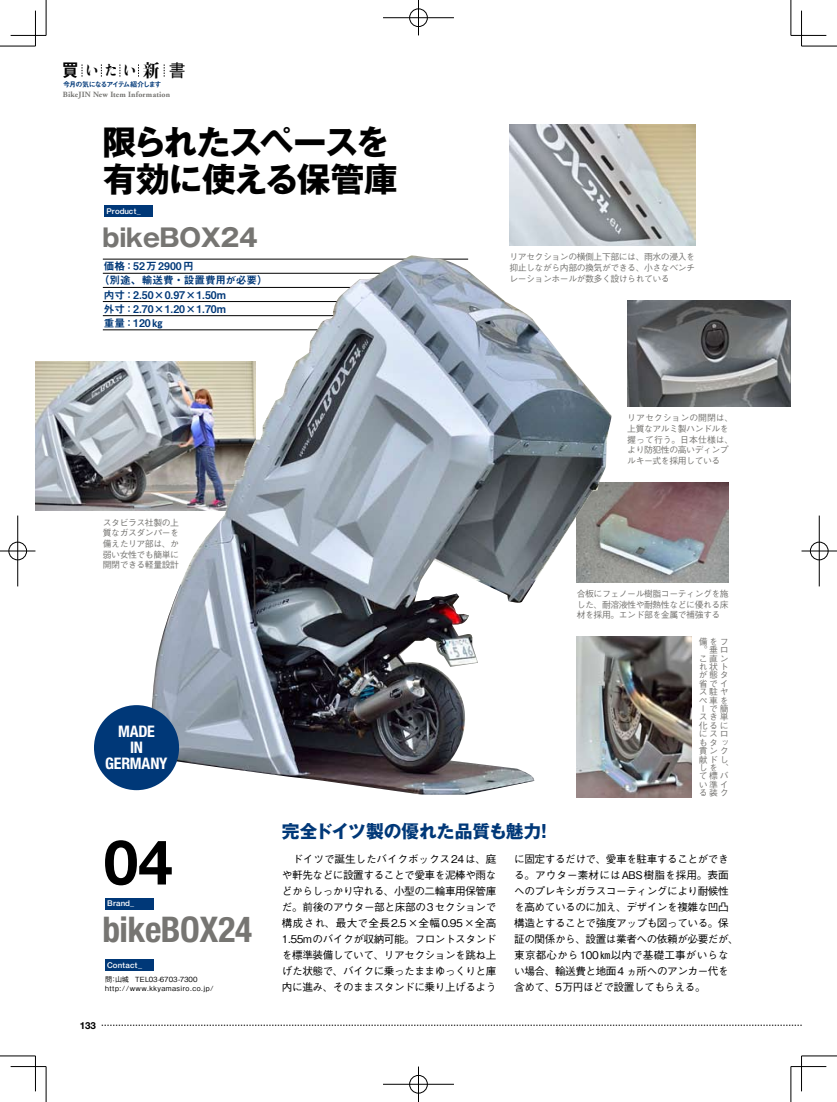
<style>
.page{position:relative;width:837px;height:1102px;background:#fff}
.page>*{position:absolute;margin:0;border:0;box-sizing:border-box;transform-origin:0 0}
.t1{font:700 62px "Helvetica Neue";color:#000}
.t2{font:700 condensed 35.38px "Helvetica Neue";letter-spacing:-.01em;color:#767572}
.t3{font:700 33.62px/37.2px "Gothic MB101 Pro";letter-spacing:-.045em;color:#000}
.t4{font:700 24.75px "Gothic MB101 Pro";letter-spacing:-.015em;color:#767572}
.t5{font:18.62px "Midashi Go Pro MB31";color:#000;scale:.95 1}
.t6{font:700 17.75px "Gothic MB101 Pro";color:#003878}
.t7{font:500 17.75px "Gothic BBB Pro";color:#000;scale:.95 1}
.t8{font:800 17.75px "Kocho Std";color:#000;scale:.95 1}
.t9{font:700 condensed 16px/16px "Helvetica Neue";letter-spacing:-.015em;color:#fff;text-align:center}
.t10{font:800 13.25px "Kocho Std";color:#000;scale:.95 1}
.t11{font:500 10.62px/16px "Gothic BBB Pro";letter-spacing:-.04em;color:#000}
.t12{font:10.62px "Midashi Go Pro MB31";color:#003878}
.t13{font:700 9.75px "Helvetica Neue";color:#000}
.t14{font:500 8.88px/8.4px "Gothic BBB Pro";letter-spacing:-.05em;color:#767572}
.t15{font:700 8px "Adobe Garamond";letter-spacing:.02em;color:#767572}
.t16{font:500 8px "Helvetica Neue";letter-spacing:.02em;color:#fff}
.t17{font:500 7.12px/9.2px "Gothic BBB Pro";letter-spacing:.065em;color:#000}
.t18{font:500 7.12px "Gothic BBB Pro";letter-spacing:-.01em;color:#000}
.t19{font:7.12px "Midashi Go Pro MB31";letter-spacing:-.155em;color:#003878}
</style>
<div class="page">
<img style="left:35px;top:362px;width:115px;height:149px">
<svg style="left:102px;top:1025px;width:699px;height:1px"></svg>
<div style="left:105px;top:898px;width:49px;height:11px;background:#003878"></div>
<div style="left:105px;top:959px;width:49px;height:12px;background:#003878"></div>
<img style="left:509px;top:125px;width:185px;height:120px">
<img style="left:611px;top:483px;width:117px;height:99px">
<img style="left:576px;top:637px;width:115px;height:160px">
<img style="left:627px;top:300px;width:163px;height:107px">
<div style="left:104px;top:205px;width:49px;height:12px;background:#003878"></div>
<hr style="left:103px;top:259px;width:365px;height:1px;background:#000">
<hr style="left:103px;top:273px;width:365px;height:1px;background:#000">
<hr style="left:103px;top:287px;width:365px;height:1px;background:#000">
<hr style="left:103px;top:301px;width:365px;height:1px;background:#000">
<hr style="left:103px;top:315px;width:365px;height:1px;background:#000">
<hr style="left:103px;top:330px;width:365px;height:1px;background:#000">
<img style="left:150px;top:255px;width:461px;height:540px">
<div style="left:94px;top:705px;width:85px;height:85px;background:#003878;border-radius:50%"></div>
<hr style="left:0;top:46px;width:35px;height:1px;background:#000">
<hr style="left:801px;top:46px;width:35px;height:1px;background:#000">
<hr style="left:0;top:1056px;width:35px;height:1px;background:#000">
<hr style="left:801px;top:1056px;width:35px;height:1px;background:#000">
<hr style="left:46px;top:0;width:1px;height:35px;background:#000">
<hr style="left:46px;top:1067px;width:1px;height:35px;background:#000">
<hr style="left:790px;top:0;width:1px;height:35px;background:#000">
<hr style="left:790px;top:1067px;width:1px;height:35px;background:#000">
<hr style="left:11px;top:35px;width:35px;height:1px;background:#000">
<hr style="left:790px;top:35px;width:36px;height:1px;background:#000">
<hr style="left:11px;top:1066px;width:35px;height:1px;background:#000">
<hr style="left:790px;top:1066px;width:36px;height:1px;background:#000">
<hr style="left:35px;top:11px;width:1px;height:35px;background:#000">
<hr style="left:35px;top:1056px;width:1px;height:35px;background:#000">
<hr style="left:801px;top:11px;width:1px;height:35px;background:#000">
<hr style="left:801px;top:1056px;width:1px;height:35px;background:#000">
<div style="left:408px;top:8px;width:20px;height:19px;border:2px solid #fff;border-radius:50%"></div>
<hr style="left:383px;top:17px;width:71px;height:2px;background:#fff">
<hr style="left:417px;top:0;width:2px;height:35px;background:#fff">
<div style="left:409px;top:9px;width:18px;height:18px;border:1px solid #000;border-radius:50%"></div>
<hr style="left:383px;top:18px;width:71px;height:1px;background:#000">
<hr style="left:418px;top:0;width:1px;height:35px;background:#000">
<div style="left:408px;top:1075px;width:20px;height:19px;border:2px solid #fff;border-radius:50%"></div>
<hr style="left:383px;top:1083px;width:71px;height:2px;background:#fff">
<hr style="left:417px;top:1067px;width:2px;height:35px;background:#fff">
<div style="left:409px;top:1075px;width:18px;height:18px;border:1px solid #000;border-radius:50%"></div>
<hr style="left:383px;top:1084px;width:71px;height:1px;background:#000">
<hr style="left:418px;top:1067px;width:1px;height:35px;background:#000">
<div style="left:8px;top:541px;width:19px;height:20px;border:2px solid #fff;border-radius:50%"></div>
<hr style="left:0;top:550px;width:35px;height:2px;background:#fff">
<hr style="left:17px;top:516px;width:2px;height:70px;background:#fff">
<div style="left:9px;top:542px;width:18px;height:18px;border:1px solid #000;border-radius:50%"></div>
<hr style="left:0;top:551px;width:35px;height:1px;background:#000">
<hr style="left:18px;top:516px;width:1px;height:70px;background:#000">
<div style="left:809px;top:541px;width:19px;height:20px;border:2px solid #fff;border-radius:50%"></div>
<hr style="left:801px;top:550px;width:35px;height:2px;background:#fff">
<div style="left:809px;top:542px;width:19px;height:18px;border:1px solid #000;border-radius:50%"></div>
<hr style="left:801px;top:551px;width:35px;height:1px;background:#000">
<hr style="left:818px;top:516px;width:1px;height:70px;background:#000">
<h3 class="t5" style="left:61px;top:55px;width:20px">買</h3>
<p class="t10" style="left:86px;top:60px;width:15px">い</p>
<p class="t10" style="left:105px;top:60px;width:15px">た</p>
<p class="t10" style="left:123px;top:60px;width:15px">い</p>
<h3 class="t8" style="left:143px;top:56px;width:19px">新</h3>
<h3 class="t7" style="left:169px;top:56px;width:19px">書</h3>
<p class="t19" style="left:63px;top:79px;width:100px">今月の気になるアイテム紹介します</p>
<p class="t15" style="left:63px;top:90px;width:109px">BikeJIN New Item Information</p>
<h3 class="t3" style="left:102px;top:119px;width:297px">限られたスペースを有効に使える保管庫</h3>
<h3 class="t4" style="left:103px;top:217px;width:157px">bikeBOX24</h3>
<p class="t16" style="left:106px;top:206px;width:36px">Product_</p>
<p class="t12" style="left:104px;top:258px;width:92px">価格：52万2900 円</p>
<p class="t12" style="left:99px;top:272px;width:171px">（別途、輸送費・設置費用が必要(</p>
<p class="t12" style="left:104px;top:286px;width:124px">内寸：2.50×0.97×1.50m</p>
<p class="t12" style="left:104px;top:300px;width:124px">外寸：2.70×1.20×1.70m</p>
<p class="t12" style="left:104px;top:314px;width:60px">重量：120㎏</p>
<p class="t14" style="left:103px;top:516px;width:78px;line-height:10.6px;text-align:justify">スタビラス社製の上質なガスダンパーを備えたリア部は、か弱い女性でも簡単に開閉できる軽量設計</p>
<h3 class="t9" style="left:105px;top:723px;width:64px">MADE<br>IN<br>GERMANY</h3>
<p class="t14" style="left:509px;top:251px;width:187px;line-height:10.6px;text-align:justify">リアセクションの横側上下部には、雨水の浸入を抑止しながら内部の換気ができる、小さなベンチレーションホールが数多く設けられている</p>
<p class="t14" style="left:627px;top:412px;width:107px;line-height:10.6px">リアセクションの開閉は、上質なアルミ製ハンドルを握って行う。日本仕様は、より防犯性の高いディンプルキー式を採用している</p>
<p class="t14" style="left:576px;top:587px;width:153px;line-height:10.6px">合板にフェノール樹脂コーティングを施した、耐溶液性や耐熱性などに優れる床</p>
<p class="t14" style="left:698px;top:636px;width:31px;text-align:right">備をフ。垂ロこ直ンれ状トが態タ省でイス駐ヤペ車をで簡<br>スき単化るににスロもタッ貢ンク献ドししを、て標バい準イる装ク</p>
<p class="t14" style="left:576px;top:610px;width:145px">材を採用。エンド部を金属で補強する</p>
<p class="t14" style="left:698px;top:703px;width:7px">ー</p>
<h1 class="t1" style="left:104px;top:824px;width:70px">04</h1>
<p class="t16" style="left:107px;top:899px;width:28px">Brand_</p>
<h2 class="t2" style="left:102px;top:908px;width:151px">bikeBOX24</h2>
<p class="t16" style="left:107px;top:960px;width:36px">Contact_</p>
<p class="t18" style="left:105px;top:974px;width:94px">問山城　TEL03-6703-7300</p>
<p class="t17" style="left:105px;top:974px;width:110px;text-indent:5px">：http://www.kkyamasiro.co.jp/</p>
<p class="t13" style="left:80px;top:1019px;width:18px">133</p>
<h3 class="t6" style="left:282px;top:816px;width:261px">完全ドイツ製の優れた品質も魅力</h3>
<h3 class="t6" style="left:535px;top:816px;width:19px">!</h3>
<p class="t11" style="left:282px;top:850px;width:216px;text-align:justify">　ドイツで誕生したバイクボックス24は、庭や軒先などに設置することで愛車を泥棒や雨などからしっかり守れる、小型の二輪車用保管庫だ。前後のアウター部と床部の3セクションで構成され、最大で全長2.5×全幅0.95×全高1.55mのバイクが収納可能。フロントスタンドを標準装備していて、リアセクションを跳ね上げた状態で、バイクに乗ったままゆっくりと庫内に進み、そのままスタンドに乗り上げるよう</p>
<p class="t11" style="left:514px;top:850px;width:226px">に固定するだけで、愛車を駐車することができる。アウター素材にはABS樹脂を採用。表面へのプレキシガラスコーティングにより耐候性を高めているのに加え、デザインを複雑な凹凸構造とすることで強度アップも図っている。保証の関係から、設置は業者への依頼が必要だが、東京都心から100㎞以内で基礎工事がいらない場合、輸送費と地面4 ヵ所へのアンカー代を含めて、5万円ほどで設置してもらえる。</p>
</div>
